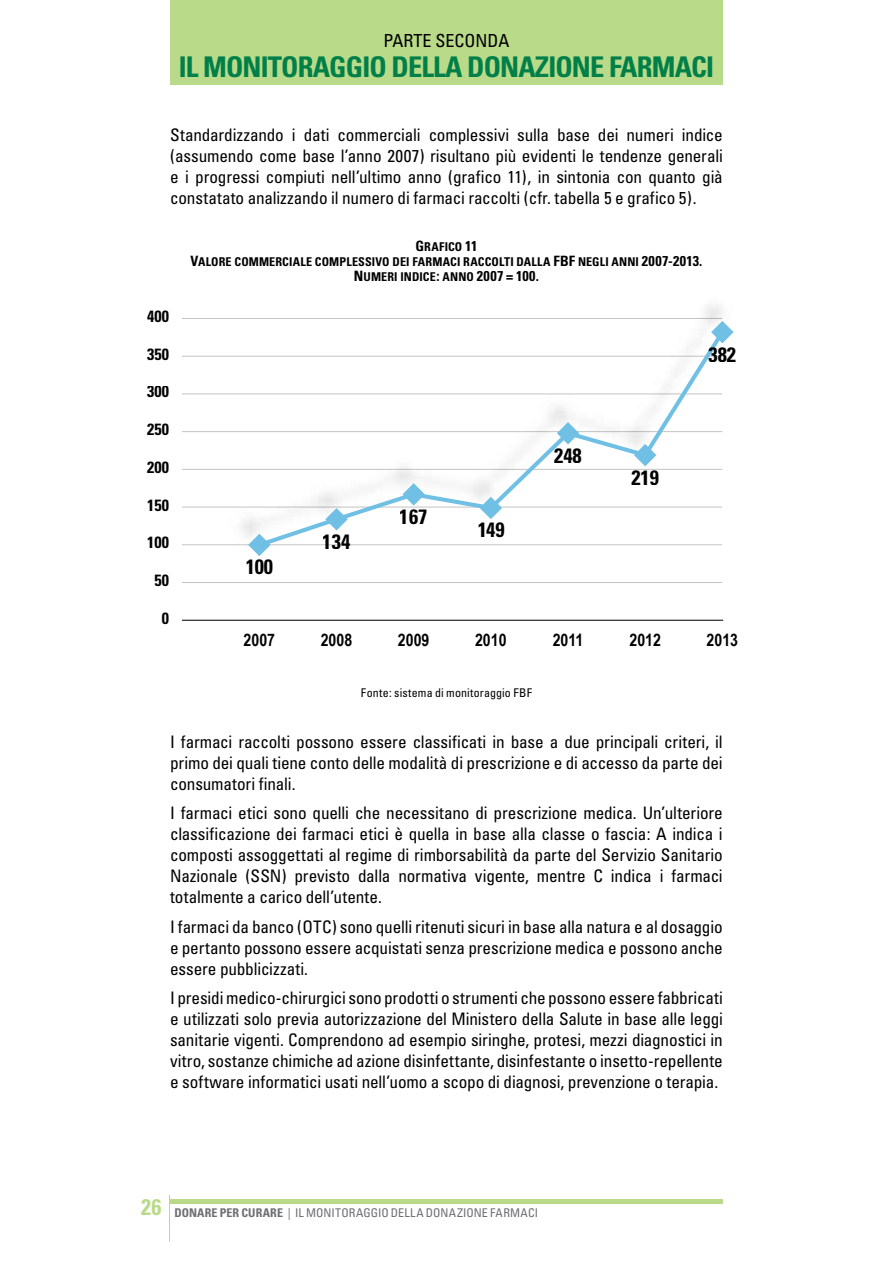
<style>
.page{position:relative;width:893px;height:1263px;background:#fff}
.page>*{position:absolute;margin:0;border:0;box-sizing:border-box;transform-origin:0 0}
.t1{font:700 condensed 28.5px "Univers";letter-spacing:-.03em;color:#007f49}
.t2{font:700 condensed 20.7px "Univers";color:#000}
.t3{font:condensed 18px "Univers";color:#000}
.t4{font:condensed 17.25px/21px "Univers";letter-spacing:-.01em;color:#000;text-align:justify}
.t5{font:700 17.25px "Arial Narrow";color:#000}
.t6{font:700 condensed 16.2px "Univers";color:#000}
.t7{font:12.15px/15px "Univers Condensed Bold SC850";letter-spacing:.01em;color:#000;text-align:center}
.t8{font:condensed 12px "Univers";letter-spacing:.01em;color:#6d6e71}
.t9{font:condensed 12px "Univers";letter-spacing:.01em;color:#000}
.s1{font-size:14.25px}
.s2{font-weight:700}
</style>
<div class="page">
<div style="left:170px;top:0;width:553px;height:85px;background:#b9da89"></div>
<hr style="left:170px;top:1199px;width:553px;height:4px;background:#b9da89">
<hr style="left:169px;top:1195px;width:1px;height:47px;background:#b9da89">
<hr style="left:182px;top:582px;width:540px;height:1px;background:#c5c5c5">
<hr style="left:182px;top:544px;width:540px;height:1px;background:#c5c5c5">
<hr style="left:182px;top:507px;width:540px;height:1px;background:#c5c5c5">
<hr style="left:182px;top:469px;width:540px;height:1px;background:#c5c5c5">
<hr style="left:182px;top:431px;width:540px;height:1px;background:#c5c5c5">
<hr style="left:182px;top:393px;width:540px;height:1px;background:#c5c5c5">
<hr style="left:182px;top:356px;width:540px;height:1px;background:#c5c5c5">
<hr style="left:182px;top:318px;width:540px;height:1px;background:#c5c5c5">
<hr style="left:182px;top:620px;width:541px;height:1px;background:#000">
<img style="left:221px;top:305px;width:502px;height:241px">
<svg style="left:254px;top:326px;width:469px;height:220px"></svg>
<svg style="left:244px;top:530px;width:31px;height:26px"></svg>
<svg style="left:321px;top:504px;width:31px;height:31px"></svg>
<svg style="left:398px;top:479px;width:31px;height:31px"></svg>
<svg style="left:476px;top:493px;width:30px;height:30px"></svg>
<svg style="left:553px;top:418px;width:30px;height:30px"></svg>
<svg style="left:630px;top:440px;width:30px;height:30px"></svg>
<svg style="left:707px;top:317px;width:27px;height:30px"></svg>
<p class="t3" style="left:383px;top:29px;width:128px">PARTE SECONDA</p>
<h1 class="t1" style="left:179px;top:49px;width:537px">IL MONITORAGGIO DELLA DONAZIONE FARMACI</h1>
<p class="t4" style="left:170px;top:124px;width:554px">Standardizzando i dati commerciali complessivi sulla base dei numeri indice (assumendo come base l’anno 2007) risultano più evidenti le tendenze generali e i progressi compiuti nell’ultimo anno (grafico 11), in sintonia con quanto già constatato analizzando il numero di farmaci raccolti (cfr. tabella 5 e grafico 5).</p>
<p class="t7" style="left:191px;top:239px;width:513px"><span class="s1">G</span>RAFICO <span class="s1">11<br>V</span>ALORE COMMERCIALE COMPLESSIVO DEI FARMACI RACCOLTI DALLA <span class="s1">FBF</span> NEGLI ANNI <span class="s1">2007-2013.<br>N</span>UMERI INDICE<span class="s1">:</span> ANNO <span class="s1">2007 = 100.</span></p>
<p class="t6" style="left:147px;top:306px;width:23px">400</p>
<p class="t6" style="left:147px;top:344px;width:23px">350</p>
<p class="t6" style="left:147px;top:382px;width:23px">300</p>
<p class="t6" style="left:147px;top:419px;width:23px">250</p>
<p class="t6" style="left:147px;top:457px;width:23px">200</p>
<p class="t6" style="left:147px;top:495px;width:23px">150</p>
<p class="t6" style="left:147px;top:533px;width:23px">100</p>
<p class="t6" style="left:155px;top:570px;width:16px">50</p>
<p class="t6" style="left:162px;top:608px;width:9px">0</p>
<p class="t2" style="left:246px;top:554px;width:29px">100</p>
<p class="t2" style="left:323px;top:529px;width:29px">134</p>
<p class="t2" style="left:400px;top:504px;width:29px">167</p>
<p class="t2" style="left:477px;top:517px;width:29px">149</p>
<p class="t2" style="left:554px;top:443px;width:29px">248</p>
<p class="t2" style="left:631px;top:464px;width:29px">219</p>
<p class="t2" style="left:709px;top:341px;width:29px">382</p>
<p class="t5" style="left:244px;top:626px;width:33px">2007</p>
<p class="t5" style="left:321px;top:626px;width:33px">2008</p>
<p class="t5" style="left:398px;top:626px;width:33px">2009</p>
<p class="t5" style="left:475px;top:626px;width:33px">2010</p>
<p class="t5" style="left:553px;top:626px;width:32px">2011</p>
<p class="t5" style="left:629px;top:626px;width:33px">2012</p>
<p class="t5" style="left:707px;top:626px;width:33px">2013</p>
<p class="t9" style="left:361px;top:685px;width:173px">Fonte: sistema di monitoraggio FBF</p>
<p class="t4" style="left:170px;top:731px;width:554px">I farmaci raccolti possono essere classificati in base a due principali criteri, il primo dei quali tiene conto delle modalità di prescrizione e di accesso da parte dei consumatori finali.</p>
<p class="t4" style="left:170px;top:802px;width:554px">I farmaci etici sono quelli che necessitano di prescrizione medica. Un’ulteriore classificazione dei farmaci etici è quella in base alla classe o fascia: A indica i composti assoggettati al regime di rimborsabilità da parte del Servizio Sanitario Nazionale (SSN) previsto dalla normativa vigente, mentre C indica i farmaci totalmente a carico dell’utente.</p>
<p class="t4" style="left:170px;top:916px;width:554px">I farmaci da banco (OTC) sono quelli ritenuti sicuri in base alla natura e al dosaggio e pertanto possono essere acquistati senza prescrizione medica e possono anche essere pubblicizzati.</p>
<p class="t4" style="left:170px;top:987px;width:554px">I presidi medico-chirurgici sono prodotti o strumenti che possono essere fabbricati e utilizzati solo previa autorizzazione del Ministero della Salute in base alle leggi sanitarie vigenti. Comprendono ad esempio siringhe, protesi, mezzi diagnostici in vitro, sostanze chimiche ad azione disinfettante, disinfestante o insetto-repellente e software informatici usati nell’uomo a scopo di diagnosi, prevenzione o terapia.</p>
<p class="t8" style="left:141px;top:1205px;width:398px"><sup>26</sup> <span class="s2">DONARE PER CURARE</span> | IL MONITORAGGIO DELLA DONAZIONE FARMACI</p>
</div>
